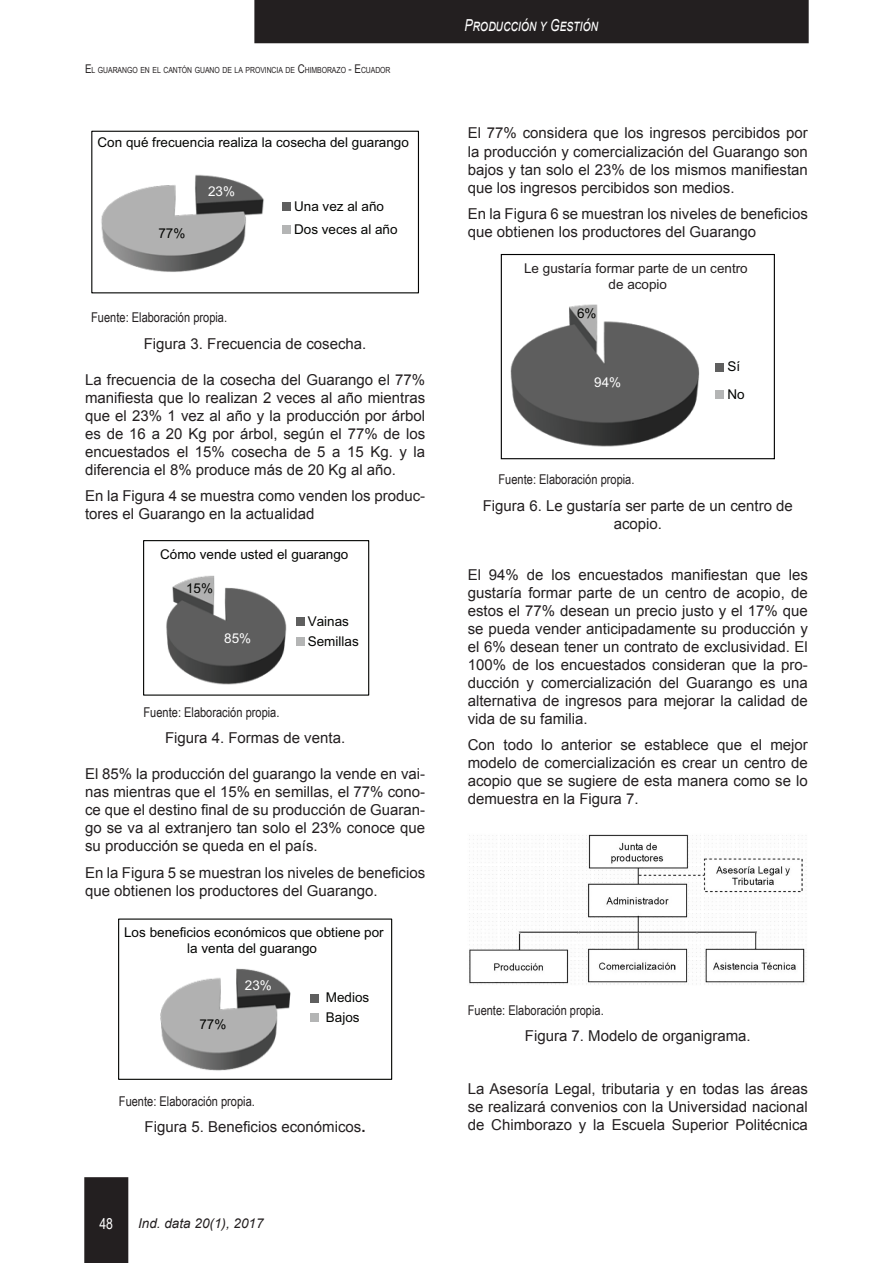
<style>
.page{position:relative;width:893px;height:1263px;background:#fff}
.page>*{position:absolute;margin:0;border:0;box-sizing:border-box;transform-origin:0 0}
.t1{font:italic 16.5px "Arial";color:#fff;scale:.75 1}
.TABLA__FIGURA{font:15px/18px "Arial";color:#231f20;text-align:justify}
.t2{font:15px "Arial Narrow";color:#fff}
.t3{font:13.5px/19.6px "Arial";color:#040503}
.FUENTE{font:13.5px "Arial Narrow";color:#231f20}
.t4{font:13.5px/16.2px "Arial";color:#231f20;text-align:center}
.t5{font:italic 13.5px "Arial";color:#231f20}
.t6{font:13.5px "Arial";color:#fff}
.t7{font:8.4px "Arial Narrow";letter-spacing:-.005em;color:#231f20}
.s1{font-size:12px}
.s2{font-weight:700}
</style>
<div class="page">
<div style="left:84px;top:1177px;width:44px;height:86px;background:#231f20"></div>
<div style="left:254px;top:0;width:555px;height:43px;background:#231f20"></div>
<img style="left:101px;top:174px;width:163px;height:98px">
<div style="left:282px;top:203px;width:8px;height:8px;background:#5f5f5f"></div>
<div style="left:282px;top:226px;width:8px;height:8px;background:#b4b5b5"></div>
<div style="left:91px;top:131px;width:328px;height:162px;border:1px solid #040503"></div>
<img style="left:166px;top:575px;width:139px;height:110px">
<div style="left:296px;top:617px;width:8px;height:9px;background:#5f5f5f"></div>
<div style="left:296px;top:637px;width:8px;height:8px;background:#b4b5b5"></div>
<div style="left:143px;top:540px;width:226px;height:156px;border:1px solid #040503"></div>
<img style="left:160px;top:968px;width:159px;height:103px">
<div style="left:311px;top:994px;width:8px;height:8px;background:#5f5f5f"></div>
<div style="left:311px;top:1013px;width:8px;height:9px;background:#b4b5b5"></div>
<div style="left:118px;top:918px;width:274px;height:162px;border:1px solid #040503"></div>
<img style="left:510px;top:304px;width:214px;height:143px">
<div style="left:716px;top:363px;width:8px;height:8px;background:#5f5f5f"></div>
<div style="left:716px;top:390px;width:8px;height:8px;background:#b4b5b5"></div>
<div style="left:501px;top:254px;width:274px;height:205px;border:1px solid #000"></div>
<img style="left:469px;top:834px;width:338px;height:151px">
<p class="t7" style="left:85px;top:63px;width:307px"><span class="s1">E</span>L GUARANGO EN EL CANTÓN GUANO DE LA PROVINCIA DE <span class="s1">C</span>HIMBORAZO <span class="s1">- E</span>CUADOR</p>
<p class="t3" style="left:98px;top:133px;width:313px">Con qué frecuencia realiza la cosecha del guarango</p>
<p class="t6" style="left:208px;top:182px;width:29px">23%</p>
<p class="t3" style="left:158px;top:223px;width:29px">77%</p>
<p class="t3" style="left:294px;top:195px;width:105px;line-height:22.8px">Una vez al año<br>Dos veces al año</p>
<p class="FUENTE" style="left:91px;top:308px;width:137px">Fuente: Elaboración propia.</p>
<p class="TABLA__FIGURA" style="left:144px;top:334px;width:224px">Figura 3. Frecuencia de cosecha.</p>
<p class="TABLA__FIGURA" style="left:85px;top:370px;width:342px">La frecuencia de la cosecha del Guarango el 77% manifiesta que lo realizan 2 veces al año mientras que el 23% 1 vez al año y la producción por árbol es de 16 a 20 Kg por árbol, según el 77% de los encuestados el 15% cosecha de 5 a 15 Kg. y la diferencia el 8% produce más de 20 Kg al año.</p>
<p class="TABLA__FIGURA" style="left:85px;top:487px;width:342px">En la Figura 4 se muestra como venden los produc&shy;tores el Guarango en la actualidad</p>
<p class="t3" style="left:160px;top:544px;width:190px">Cómo vende usted el guarango</p>
<p class="t3" style="left:186px;top:578px;width:29px">15%</p>
<p class="t6" style="left:224px;top:629px;width:29px">85%</p>
<p class="t3" style="left:308px;top:611px;width:53px">Vainas<br>Semillas</p>
<p class="FUENTE" style="left:144px;top:702px;width:137px">Fuente: Elaboración propia.</p>
<p class="TABLA__FIGURA" style="left:165px;top:729px;width:182px">Figura 4. Formas de venta.</p>
<p class="TABLA__FIGURA" style="left:85px;top:765px;width:342px">El 85% la producción del guarango la vende en vai&shy;nas mientras que el 15% en semillas, el 77% cono&shy;ce que el destino final de su producción de Guaran&shy;go se va al extranjero tan solo el 23% conoce que su producción se queda en el país.</p>
<p class="TABLA__FIGURA" style="left:85px;top:863px;width:342px">En la Figura 5 se muestran los niveles de beneficios que obtienen los productores del Guarango.</p>
<p class="t3" style="left:124px;top:924px;width:261px;line-height:16.2px;text-align:center">Los beneficios económicos que obtiene por la venta del guarango</p>
<p class="t3" style="left:326px;top:988px;width:45px">Medios<br>Bajos</p>
<p class="t6" style="left:245px;top:976px;width:29px">23%</p>
<p class="t3" style="left:199px;top:1014px;width:29px">77%</p>
<p class="FUENTE" style="left:119px;top:1091px;width:137px">Fuente: Elaboración propia.</p>
<p class="TABLA__FIGURA" style="left:145px;top:1118px;width:222px">Figura 5. Beneficios económicos<span class="s2">.</span></p>
<p class="t2" style="left:99px;top:1213px;width:15px">48</p>
<p class="t5" style="left:138px;top:1215px;width:127px">Ind. data 20(1), 2017</p>
<p class="t1" style="left:465px;top:14px;width:179px">Producción y Gestión</p>
<p class="TABLA__FIGURA" style="left:468px;top:124px;width:342px">El 77% considera que los ingresos percibidos por la producción y comercialización del Guarango son bajos y tan solo el 23% de los mismos manifiestan que los ingresos percibidos son medios.</p>
<p class="TABLA__FIGURA" style="left:468px;top:205px;width:342px">En la Figura 6 se muestran los niveles de beneficios que obtienen los productores del Guarango</p>
<p class="t4" style="left:524px;top:260px;width:225px">Le gustaría formar parte de un centro de acopio</p>
<p class="t3" style="left:577px;top:304px;width:21px">6%</p>
<p class="t6" style="left:594px;top:373px;width:29px">94%</p>
<p class="t3" style="left:727px;top:353px;width:19px;line-height:27.2px">Sí<br>No</p>
<p class="FUENTE" style="left:498px;top:469px;width:137px">Fuente: Elaboración propia.</p>
<p class="TABLA__FIGURA" style="left:483px;top:496px;width:312px;text-align:center">Figura 6. Le gustaría ser parte de un centro de acopio.</p>
<p class="TABLA__FIGURA" style="left:468px;top:565px;width:342px">El 94% de los encuestados manifiestan que les gustaría formar parte de un centro de acopio, de estos el 77% desean un precio justo y el 17% que se pueda vender anticipadamente su producción y el 6% desean tener un contrato de exclusividad. El 100% de los encuestados consideran que la pro&shy;ducción y comercialización del Guarango es una alternativa de ingresos para mejorar la calidad de vida de su familia.</p>
<p class="TABLA__FIGURA" style="left:468px;top:736px;width:342px">Con todo lo anterior se establece que el mejor modelo de comercialización es crear un centro de acopio que se sugiere de esta manera como se lo demuestra en la Figura 7.</p>
<p class="FUENTE" style="left:468px;top:1000px;width:137px">Fuente: Elaboración propia.</p>
<p class="TABLA__FIGURA" style="left:525px;top:1027px;width:227px">Figura 7. Modelo de organigrama.</p>
<p class="TABLA__FIGURA" style="left:468px;top:1080px;width:342px">La Asesoría Legal, tributaria y en todas las áreas se realizará convenios con la Universidad nacional de Chimborazo y la Escuela Superior Politécnica</p>
</div>
